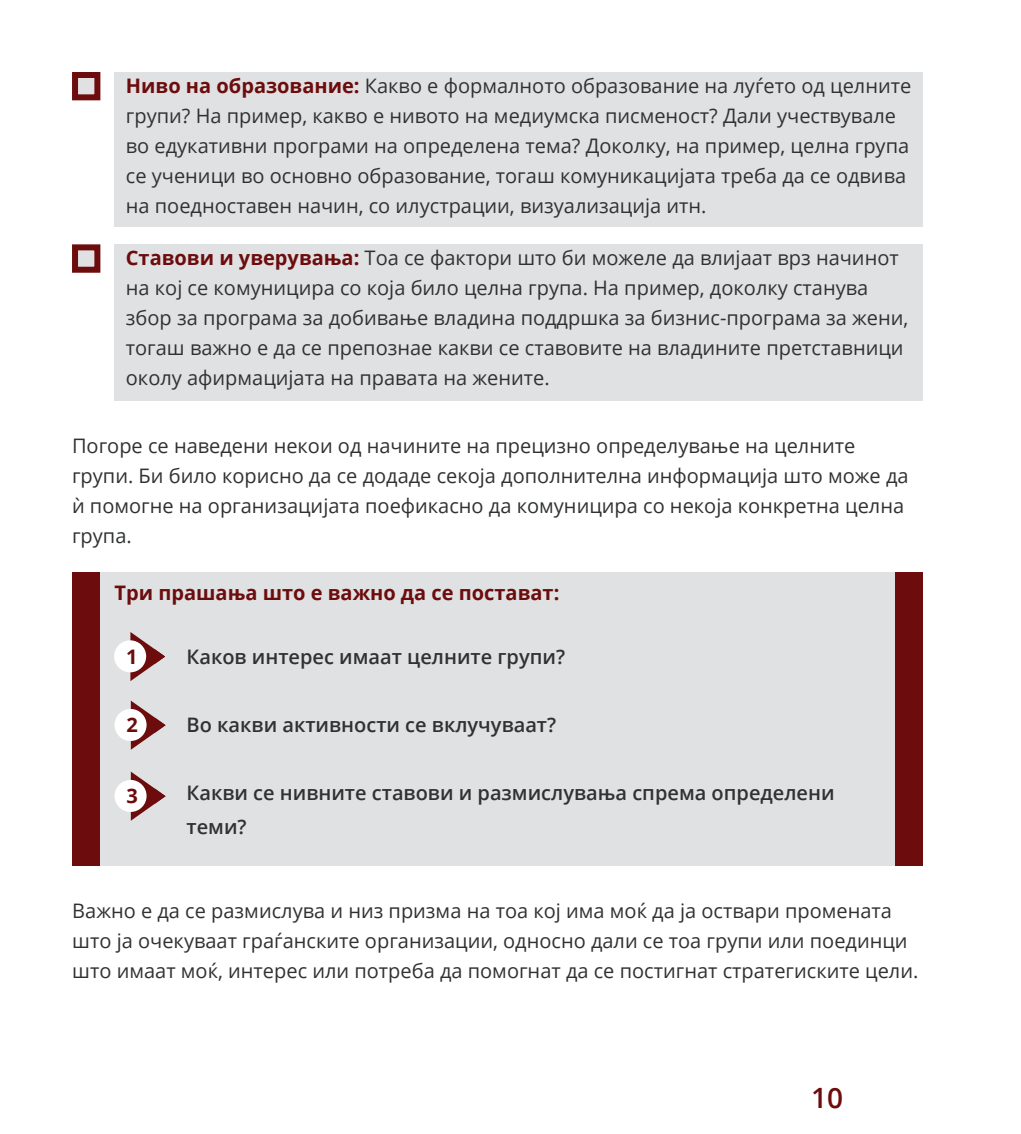
<style>
.page{position:relative;width:1021px;height:1134px;background:#fff}
.page>*{position:absolute;margin:0;border:0;box-sizing:border-box;transform-origin:0 0}
.t1{font:600 28px "Open Sans";color:#6c0c0d}
.t2{font:20px/30px "Open Sans";color:#303232}
.t3{font:600 20px/34px "Open Sans";color:#303232}
.t4{font:700 20px "Open Sans";color:#6c0c0d}
.s1{font-weight:700;color:#6c0c0d}
</style>
<div class="page">
<div style="left:72px;top:72px;width:28px;height:28px;background:#e0e1e3;border:6px solid #6c0c0d"></div>
<div style="left:114px;top:72px;width:809px;height:155px;background:#e0e1e3"></div>
<div style="left:72px;top:244px;width:28px;height:29px;background:#e0e1e3;border:6px solid #6c0c0d"></div>
<div style="left:114px;top:244px;width:809px;height:157px;background:#e0e1e3"></div>
<div style="left:72px;top:573px;width:851px;height:293px;background:#e0e1e3"></div>
<svg style="left:130px;top:632px;width:35px;height:49px"></svg>
<div style="left:114px;top:640px;width:32px;height:32px;background:#fff;border-radius:50%"></div>
<svg style="left:131px;top:701px;width:34px;height:49px"></svg>
<div style="left:114px;top:709px;width:33px;height:32px;background:#fff;border-radius:50%"></div>
<svg style="left:131px;top:771px;width:34px;height:50px"></svg>
<div style="left:114px;top:780px;width:33px;height:32px;background:#fff;border-radius:50%"></div>
<div style="left:895px;top:573px;width:28px;height:293px;background:#6c0c0d"></div>
<div style="left:72px;top:573px;width:28px;height:293px;background:#6c0c0d"></div>
<p class="t2" style="left:126px;top:70px;width:787px"><span class="s1">Ниво на образование:</span> Какво е формалното образование на луѓето од целните групи? На пример, какво е нивото на медиумска писменост? Дали учествувале во едукативни програми на определена тема? Доколку, на пример, целна група се ученици во основно образование, тогаш комуникацијата треба да се одвива на поедноставен начин, со илустрации, визуализација итн.</p>
<p class="t2" style="left:126px;top:243px;width:784px"><span class="s1">Ставови и уверувања:</span> Тоа се фактори што би можеле да влијаат врз начинот на кој се комуницира со која било целна група. На пример, доколку станува збор за програма за добивање владина поддршка за бизнис-програма за жени, тогаш важно е да се препознае какви се ставовите на владините претставници околу афирмацијата на правата на жените.</p>
<p class="t2" style="left:72px;top:431px;width:838px">Погоре се наведени некои од начините на прецизно определување на целните групи. Би било корисно да се додаде секоја дополнителна информација што може да ѝ помогне на организацијата поефикасно да комуницира со некоја конкретна целна група.</p>
<p class="t4" style="left:114px;top:579px;width:446px">Три прашања што е важно да се постават:</p>
<p class="t4" style="left:126px;top:642px;width:13px">1</p>
<p class="t3" style="left:186px;top:640px;width:380px">Каков интерес имаат целните групи?</p>
<p class="t4" style="left:126px;top:711px;width:13px">2</p>
<p class="t3" style="left:186px;top:708px;width:371px">Во какви активности се вклучуваат?</p>
<p class="t4" style="left:126px;top:782px;width:13px">3</p>
<p class="t3" style="left:186px;top:776px;width:649px">Какви се нивните ставови и размислувања спрема определени теми?</p>
<p class="t2" style="left:72px;top:895px;width:847px">Важно е да се размислува и низ призма на тоа кој има моќ да ја оствари промената што ја очекуваат граѓанските организации, односно дали се тоа групи или поединци што имаат моќ, интерес или потреба да помогнат да се постигнат стратегиските цели.</p>
<p class="t1" style="left:811px;top:1079px;width:33px">10</p>
</div>
